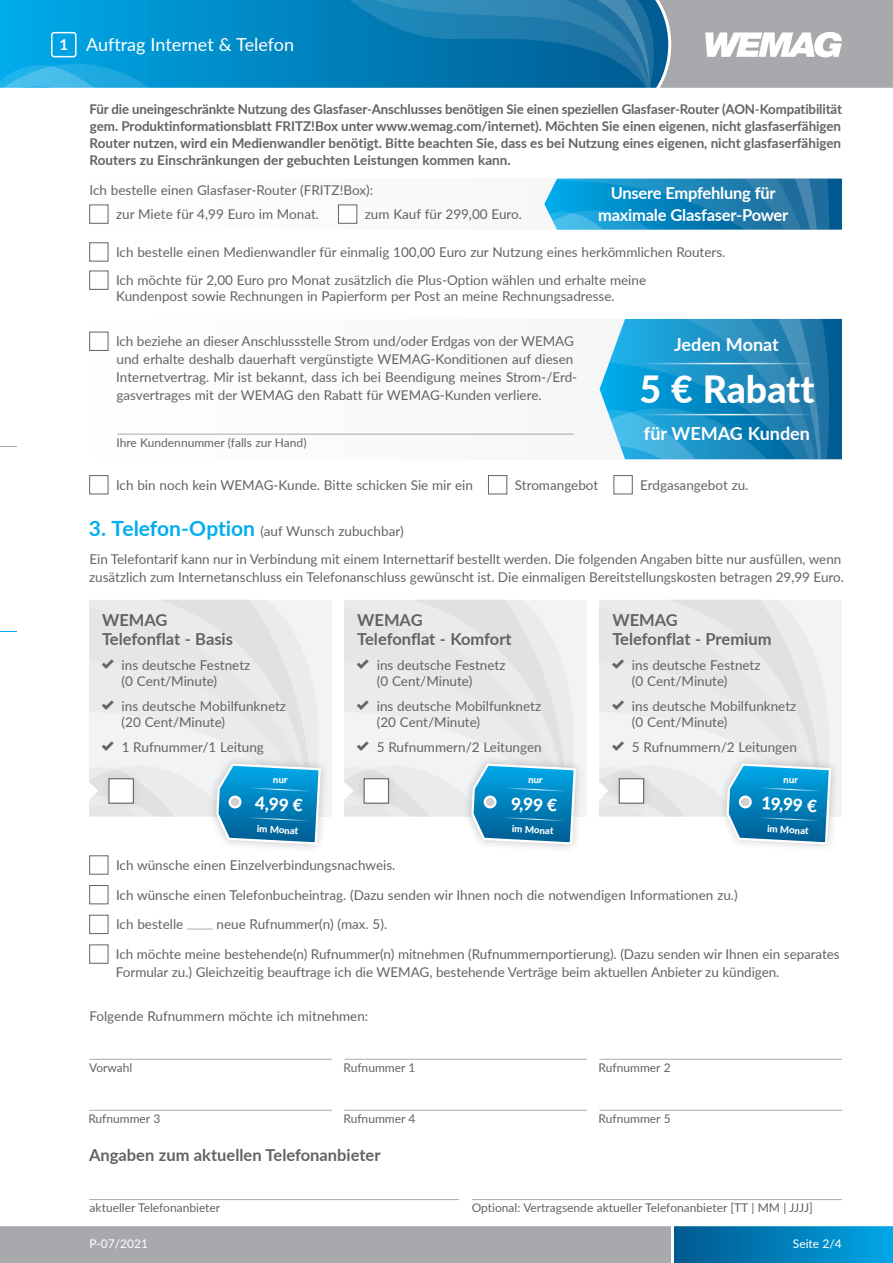
<style>
.page{position:relative;width:893px;height:1263px;background:#fff}
.page>*{position:absolute;margin:0;border:0;box-sizing:border-box;transform-origin:0 0}
.t1{font:800 37.5px "Lato";color:#fff}
.t2{font:18px "Lato";color:#fff}
.t3{font:700 18px "Lato";color:#fff}
.t4{font:800 17.25px "Lato";color:#fff}
.t5{font:700 16.5px/19.8px "Lato";color:#636366}
.t6{font:700 16.5px/21.3px "Lato";letter-spacing:-.015em;color:#fff;text-align:center}
.t7{font:13.5px/16.2px "Lato";color:#636366}
.t8{font:700 13.5px/17.2px "Lato";color:#636366;text-align:justify}
.t9{font:12px "Lato";color:#636366}
.t10{font:12px "Lato";color:#fff}
.t11{font:800 9.75px "Lato";color:#fff}
.s1{font-weight:700;font-size:15px}
.s2{font-weight:700;font-size:21px;color:#00aeef}
</style>
<div class="page">
<svg style="left:0;top:0;width:335px;height:88px;background:#0093d0"></svg>
<div style="left:674px;top:1225px;width:219px;height:38px;background:linear-gradient(to right,#00588e,#00a6e5)"></div>
<div style="left:0;top:1225px;width:671px;height:38px;background:#a8a9ad"></div>
<div style="left:89px;top:600px;width:243px;height:216px;background:#f2f3f4"></div>
<div style="left:344px;top:600px;width:243px;height:216px;background:#f2f3f4"></div>
<div style="left:600px;top:600px;width:242px;height:216px;background:#f2f3f4"></div>
<div style="left:89px;top:319px;width:753px;height:140px;background:#fafafb"></div>
<div style="left:89px;top:179px;width:753px;height:51px;background:#fbfbfb"></div>
<svg style="left:0;top:64px;width:167px;height:24px;background:#21ace2"></svg>
<svg style="left:600px;top:319px;width:242px;height:140px;background:#2993c4"></svg>
<svg style="left:544px;top:179px;width:298px;height:51px;background:#1c88bc"></svg>
<hr style="left:0;top:1223px;width:893px;height:3px;background:#fff">
<svg style="left:0;top:446px;width:17px;height:1px"></svg>
<svg style="left:0;top:631px;width:17px;height:1px"></svg>
<div style="left:51px;top:32px;width:26px;height:25px;border:2px solid #fff;border-radius:2px"></div>
<svg style="left:335px;top:0;width:558px;height:88px;background:#528fb0"></svg>
<div style="left:89px;top:332px;width:19px;height:19px;background:#fff;border:1px solid #636366"></div>
<div style="left:89px;top:855px;width:19px;height:19px;background:#fff;border:1px solid #636366"></div>
<div style="left:89px;top:885px;width:19px;height:19px;background:#fff;border:1px solid #636366"></div>
<div style="left:89px;top:915px;width:19px;height:19px;background:#fff;border:1px solid #636366"></div>
<svg style="left:187px;top:929px;width:26px;height:1px"></svg>
<div style="left:89px;top:944px;width:19px;height:20px;background:#fff;border:1px solid #636366"></div>
<div style="left:208px;top:755px;width:122px;height:98px;background:#231f20;opacity:.25"></div>
<div style="left:718px;top:755px;width:122px;height:98px;background:#231f20;opacity:.25"></div>
<div style="left:463px;top:755px;width:122px;height:98px;background:#231f20;opacity:.25"></div>
<div style="left:89px;top:475px;width:19px;height:19px;background:#fff;border:1px solid #636366"></div>
<div style="left:488px;top:475px;width:19px;height:19px;background:#fff;border:1px solid #636366"></div>
<div style="left:613px;top:475px;width:20px;height:19px;background:#fff;border:1px solid #636366"></div>
<div style="left:89px;top:205px;width:19px;height:19px;background:#fff;border:1px solid #636366"></div>
<div style="left:338px;top:205px;width:19px;height:19px;background:#fff;border:1px solid #636366"></div>
<hr style="left:117px;top:434px;width:457px;height:1px;background:#a8a9ad">
<hr style="left:638px;top:414px;width:178px;height:1px;background:#fff">
<hr style="left:638px;top:363px;width:178px;height:1px;background:#fff">
<hr style="left:89px;top:1059px;width:243px;height:1px;background:#a8a9ad">
<hr style="left:344px;top:1059px;width:243px;height:1px;background:#a8a9ad">
<hr style="left:600px;top:1059px;width:242px;height:1px;background:#a8a9ad">
<hr style="left:89px;top:1110px;width:243px;height:1px;background:#a8a9ad">
<hr style="left:344px;top:1110px;width:243px;height:1px;background:#a8a9ad">
<hr style="left:600px;top:1110px;width:242px;height:1px;background:#a8a9ad">
<hr style="left:89px;top:1199px;width:370px;height:1px;background:#a8a9ad">
<hr style="left:472px;top:1199px;width:370px;height:1px;background:#a8a9ad">
<div style="left:89px;top:242px;width:19px;height:19px;background:#fff;border:1px solid #636366"></div>
<div style="left:89px;top:271px;width:19px;height:19px;background:#fff;border:1px solid #636366"></div>
<svg style="left:89px;top:600px;width:233px;height:246px"></svg>
<svg style="left:599px;top:600px;width:233px;height:246px"></svg>
<svg style="left:344px;top:600px;width:233px;height:246px"></svg>
<h2 class="t2" style="left:59px;top:32px;width:236px"><span class="s1">1</span> Auftrag Internet &amp; Telefon</h2>
<p class="t8" style="left:90px;top:99px;width:754px">Für die uneingeschränkte Nutzung des Glasfaser-Anschlusses benötigen Sie einen speziellen Glasfaser-Router (AON-Kompatibilität gem. Produktinformationsblatt FRITZ!Box unter www.wemag.com/internet). Möchten Sie einen eigenen, nicht glasfaserfähigen Router nutzen, wird ein Medienwandler benötigt. Bitte beachten Sie, dass es bei Nutzung eines eigenen, nicht glasfaserfähigen Routers zu Einschränkungen der gebuchten Leistungen kommen kann.</p>
<p class="t7" style="left:116px;top:177px;width:259px;line-height:24.5px;text-indent:-26px">Ich bestelle einen Glasfaser-Router (FRITZ!Box): zur Miete für 4,99 Euro im Monat.</p>
<p class="t6" style="left:598px;top:182px;width:192px">Unsere Empfehlung für maximale Glasfaser-Power</p>
<p class="t7" style="left:365px;top:206px;width:159px">zum Kauf für 299,00 Euro.</p>
<p class="t7" style="left:116px;top:237px;width:611px;line-height:28.2px">Ich bestelle einen Medienwandler für einmalig 100,00 Euro zur Nutzung eines herkömmlichen Routers.<br>Ich möchte für 2,00 Euro pro Monat zusätzlich die Plus-Option wählen und erhalte meine</p>
<p class="t7" style="left:116px;top:288px;width:500px">Kundenpost sowie Rechnungen in Papierform per Post an meine Rechnungsadresse.</p>
<p class="t7" style="left:116px;top:332px;width:463px;line-height:18px">Ich beziehe an dieser Anschlussstelle Strom und/oder Erdgas von der WEMAG und erhalte deshalb dauerhaft vergünstigte WEMAG-Konditionen auf diesen Internetvertrag. Mir ist bekannt, dass ich bei Beendigung meines Strom-/Erd&shy;gasvertrages mit der WEMAG den Rabatt für WEMAG-Kunden verliere.</p>
<p class="t9" style="left:116px;top:434px;width:192px">Ihre Kundennummer (falls zur Hand)</p>
<h2 class="t3" style="left:674px;top:331px;width:106px">Jeden Monat</h2>
<h1 class="t1" style="left:640px;top:361px;width:176px">5 € Rabatt</h1>
<h2 class="t3" style="left:644px;top:420px;width:168px">für WEMAG Kunden</h2>
<p class="t7" style="left:116px;top:476px;width:358px">Ich bin noch kein WEMAG-Kunde. Bitte schicken Sie mir ein</p>
<p class="t7" style="left:515px;top:476px;width:85px">Stromangebot</p>
<p class="t7" style="left:640px;top:476px;width:110px">Erdgasangebot zu.</p>
<p class="t7" style="left:89px;top:516px;width:754px;line-height:28.3px"><span class="s2">3. Telefon-Option</span> (auf Wunsch zubuchbar)<br>Ein Telefontarif kann nur in Verbindung mit einem Internettarif bestellt werden. Die folgenden Angaben bitte nur ausfüllen, wenn</p>
<p class="t7" style="left:89px;top:568px;width:756px">zusätzlich zum Internetanschluss ein Telefonanschluss gewünscht ist. Die einmaligen Bereitstellungskosten betragen 29,99 Euro.</p>
<p class="t5" style="left:102px;top:609px;width:132px">WEMAG<br>Telefonflat - Basis</p>
<p class="t7" style="left:122px;top:656px;width:130px">ins deutsche Festnetz (0 Cent/Minute)</p>
<p class="t7" style="left:122px;top:697px;width:166px">ins deutsche Mobilfunknetz (20 Cent/Minute)</p>
<p class="t7" style="left:122px;top:738px;width:144px">1 Rufnummer/1 Leitung</p>
<p class="t5" style="left:357px;top:609px;width:156px">WEMAG<br>Telefonflat - Komfort</p>
<p class="t7" style="left:377px;top:656px;width:130px">ins deutsche Festnetz (0 Cent/Minute)</p>
<p class="t7" style="left:377px;top:697px;width:166px">ins deutsche Mobilfunknetz (20 Cent/Minute)</p>
<p class="t7" style="left:377px;top:738px;width:166px">5 Rufnummern/2 Leitungen</p>
<p class="t5" style="left:612px;top:609px;width:161px">WEMAG<br>Telefonflat - Premium</p>
<p class="t7" style="left:632px;top:656px;width:130px">ins deutsche Festnetz (0 Cent/Minute)</p>
<p class="t7" style="left:632px;top:697px;width:166px">ins deutsche Mobilfunknetz (0 Cent/Minute)</p>
<p class="t7" style="left:632px;top:738px;width:166px">5 Rufnummern/2 Leitungen</p>
<p class="t4" style="left:256px;top:790px;width:49px;rotate:3deg">4,99 €</p>
<p class="t11" style="left:257px;top:821px;width:43px;rotate:3deg">im Monat</p>
<p class="t4" style="left:512px;top:790px;width:48px;rotate:3deg">9,99 €</p>
<p class="t11" style="left:512px;top:821px;width:43px;rotate:3deg">im Monat</p>
<p class="t4" style="left:762px;top:790px;width:57px;rotate:3deg">19,99 €</p>
<p class="t11" style="left:767px;top:821px;width:43px;rotate:3deg">im Monat</p>
<p class="t7" style="left:116px;top:850px;width:623px;line-height:29.7px">Ich wünsche einen Einzelverbindungsnachweis.<br>Ich wünsche einen Telefonbucheintrag. (Dazu senden wir Ihnen noch die notwendigen Informationen zu.)<br>Ich bestelle</p>
<p class="t7" style="left:116px;top:909px;width:725px;line-height:29.7px;text-indent:101px">neue Rufnummer(n) (max. 5).<br>Ich möchte meine bestehende(n) Rufnummer(n) mitnehmen (Rufnummernportierung). (Dazu senden wir Ihnen ein separates</p>
<p class="t7" style="left:116px;top:963px;width:665px">Formular zu.) Gleichzeitig beauftrage ich die WEMAG, bestehende Verträge beim aktuellen Anbieter zu kündigen.</p>
<p class="t7" style="left:89px;top:1007px;width:280px">Folgende Rufnummern möchte ich mitnehmen:</p>
<p class="t9" style="left:89px;top:1059px;width:45px">Vorwahl</p>
<p class="t9" style="left:343px;top:1059px;width:74px">Rufnummer 1</p>
<p class="t9" style="left:599px;top:1059px;width:74px">Rufnummer 2</p>
<p class="t9" style="left:88px;top:1110px;width:74px">Rufnummer 3</p>
<p class="t9" style="left:343px;top:1110px;width:74px">Rufnummer 4</p>
<p class="t9" style="left:599px;top:1110px;width:74px">Rufnummer 5</p>
<p class="t5" style="left:89px;top:1144px;width:293px">Angaben zum aktuellen Telefonanbieter</p>
<p class="t9" style="left:90px;top:1199px;width:132px">aktueller Telefonanbieter</p>
<p class="t9" style="left:472px;top:1199px;width:342px">Optional: Vertragsende aktueller Telefonanbieter [TT | MM | JJJJ]</p>
<p class="t10" style="left:90px;top:1235px;width:60px">P-07/2021</p>
<p class="t10" style="left:793px;top:1235px;width:51px">Seite 2/4</p>
</div>
